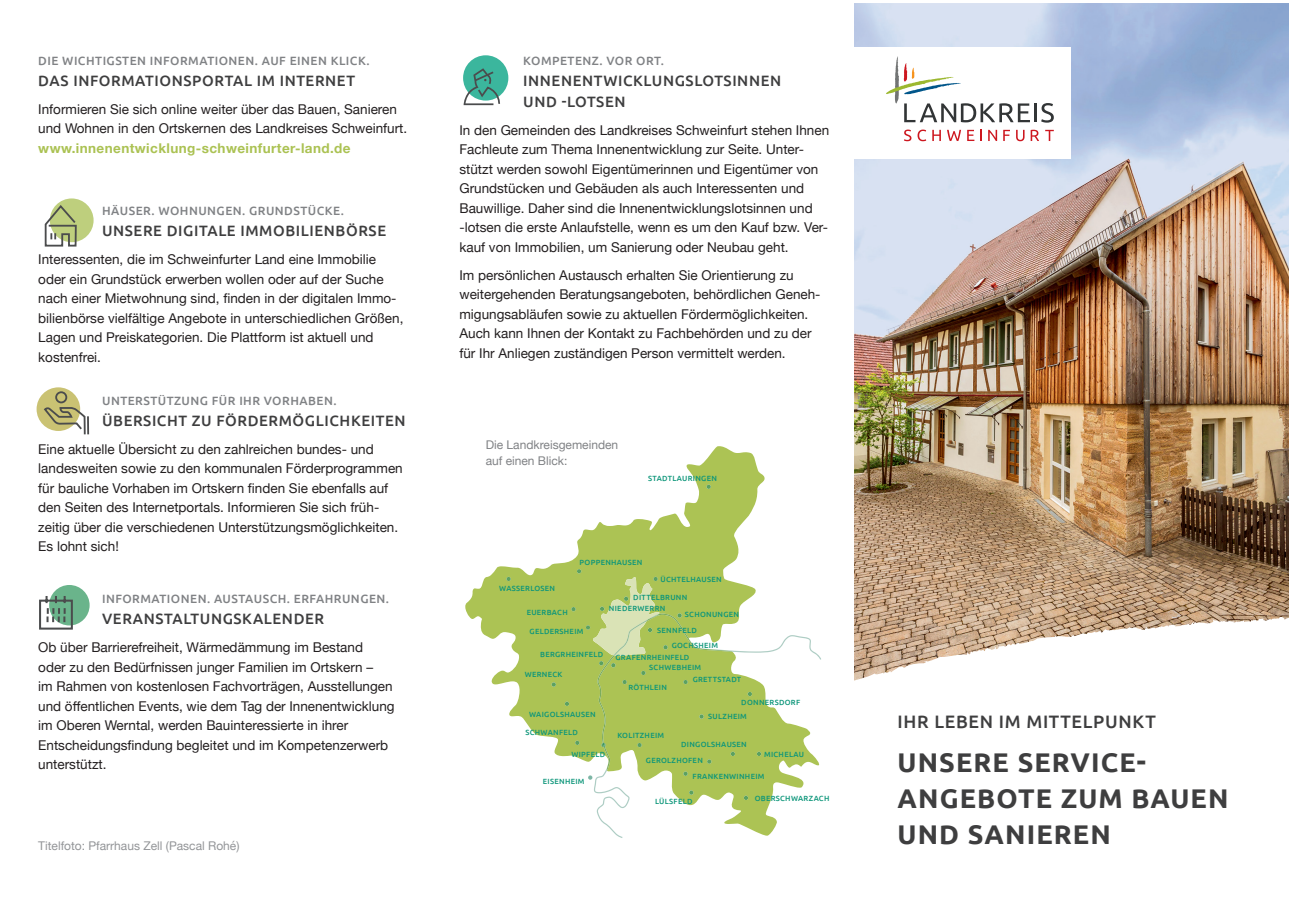
<style>
.page{position:relative;width:1289px;height:919px;background:#fff}
.page>*{position:absolute;margin:0;border:0;box-sizing:border-box;transform-origin:0 0}
.t1{font:700 27px/36px "Ubuntu";letter-spacing:.04em;color:#3e3e3f}
.t2{font:500 18px "Ubuntu";letter-spacing:.04em;color:#3e3e3f}
.t3{font:500 15px/21px "Ubuntu";letter-spacing:.04em;color:#3e3e3f}
.t4{font:13.5px/19.5px "Helvetica Neue";color:#231f20}
.t5{font:700 13.5px "Helvetica Neue";letter-spacing:.03em;color:#abc253}
.t6{font:500 12px "Ubuntu";letter-spacing:.04em;color:#808285}
.t7{font:12px/16.5px "Helvetica Neue";color:#808285}
.t8{font:12px "Helvetica Neue";color:#939598}
.t9{font:500 7.5px/11.1px "Ubuntu";letter-spacing:.04em;color:#0d967a}
</style>
<div class="page">
<img style="left:854px;top:3px;width:434px;height:611px">
<div style="left:849px;top:47px;width:221px;height:111px;background:#fff"></div>
<svg style="left:904px;top:130px;width:7px;height:11px"></svg>
<svg style="left:917px;top:130px;width:9px;height:11px"></svg>
<svg style="left:932px;top:130px;width:8px;height:11px"></svg>
<svg style="left:947px;top:130px;width:14px;height:11px"></svg>
<svg style="left:967px;top:130px;width:7px;height:11px"></svg>
<svg style="left:980px;top:130px;width:2px;height:11px"></svg>
<svg style="left:988px;top:130px;width:9px;height:11px"></svg>
<svg style="left:1003px;top:130px;width:6px;height:11px"></svg>
<svg style="left:1016px;top:130px;width:8px;height:11px"></svg>
<svg style="left:1030px;top:130px;width:9px;height:11px"></svg>
<svg style="left:1045px;top:130px;width:8px;height:11px"></svg>
<svg style="left:886px;top:56px;width:167px;height:67px"></svg>
<svg style="left:854px;top:614px;width:434px;height:67px"></svg>
<div style="left:50px;top:198px;width:44px;height:44px;background:#becf7d;border-radius:50%"></div>
<div style="left:37px;top:387px;width:43px;height:44px;background:#cac273;border-radius:50%"></div>
<div style="left:49px;top:585px;width:41px;height:40px;background:#6ab48b;border-radius:50%"></div>
<div style="left:463px;top:55px;width:45px;height:46px;background:#3bb69d;border-radius:50%"></div>
<svg style="left:465px;top:446px;width:300px;height:311px"></svg>
<svg style="left:706px;top:484px;width:4px;height:5px"></svg>
<svg style="left:551px;top:682px;width:5px;height:4px"></svg>
<svg style="left:565px;top:569px;width:256px;height:269px"></svg>
<svg style="left:506px;top:576px;width:4px;height:5px"></svg>
<svg style="left:44px;top:203px;width:34px;height:44px"></svg>
<svg style="left:43px;top:390px;width:47px;height:45px"></svg>
<svg style="left:39px;top:594px;width:34px;height:36px"></svg>
<svg style="left:463px;top:68px;width:38px;height:38px"></svg>
<p class="t6" style="left:38px;top:53px;width:333px">DIE WICHTIGSTEN INFORMATIONEN. AUF EINEN KLICK.</p>
<p class="t3" style="left:38px;top:69px;width:318px">DAS INFORMATIONSPORTAL IM INTERNET</p>
<p class="t4" style="left:38px;top:100px;width:370px">Informieren Sie sich online weiter über das Bauen, Sanieren und Wohnen in den Ortskernen des Landkreises Schweinfurt.</p>
<p class="t5" style="left:38px;top:137px;width:314px">www.innenentwicklung-schweinfurter-land.de</p>
<p class="t6" style="left:102px;top:203px;width:243px">HÄUSER. WOHNUNGEN. GRUNDSTÜCKE.</p>
<p class="t3" style="left:102px;top:220px;width:285px">UNSERE DIGITALE IMMOBILIENBÖRSE</p>
<p class="t4" style="left:38px;top:250px;width:367px">Interessenten, die im Schweinfurter Land eine Immobilie oder ein Grundstück erwerben wollen oder auf der Suche nach einer Mietwohnung sind, finden in der digitalen Immo&shy;bilienbörse vielfältige Angebote in unterschiedlichen Größen, Lagen und Preiskategorien. Die Plattform ist aktuell und kostenfrei.</p>
<p class="t6" style="left:102px;top:393px;width:236px">UNTERSTÜTZUNG FÜR IHR VORHABEN.</p>
<p class="t3" style="left:102px;top:409px;width:305px">ÜBERSICHT ZU FÖRDERMÖGLICHKEITEN</p>
<p class="t4" style="left:38px;top:440px;width:366px">Eine aktuelle Übersicht zu den zahlreichen bundes- und landesweiten sowie zu den kommunalen Förderprogrammen für bauliche Vorhaben im Ortskern finden Sie ebenfalls auf den Seiten des Internetportals. Informieren Sie sich früh&shy;zeitig über die verschiedenen Unterstützungsmöglichkeiten.<br>Es lohnt sich!</p>
<p class="t6" style="left:102px;top:591px;width:288px">INFORMATIONEN. AUSTAUSCH. ERFAHRUNGEN.</p>
<p class="t3" style="left:102px;top:607px;width:223px">VERANSTALTUNGSKALENDER</p>
<p class="t4" style="left:38px;top:638px;width:358px">Ob über Barrierefreiheit, Wärmedämmung im Bestand<br>oder zu den Bedürfnissen junger Familien im Ortskern –<br>im Rahmen von kostenlosen Fachvorträgen, Ausstellungen und öffentlichen Events, wie dem Tag der Innenentwicklung im Oberen Werntal, werden Bauinteressierte in ihrer Entscheidungsfindung begleitet und im Kompetenzerwerb unterstützt.</p>
<p class="t8" style="left:38px;top:837px;width:203px">Titelfoto: Pfarrhaus Zell (Pascal Rohé)</p>
<p class="t6" style="left:523px;top:53px;width:142px">KOMPETENZ. VOR ORT.</p>
<p class="t3" style="left:523px;top:69px;width:259px">INNENENTWICKLUNGSLOTSINNEN<br>UND -LOTSEN</p>
<p class="t4" style="left:459px;top:121px;width:371px">In den Gemeinden des Landkreises Schweinfurt stehen Ihnen Fachleute zum Thema Innenentwicklung zur Seite. Unter&shy;stützt werden sowohl Eigentümerinnen und Eigentümer von Grundstücken und Gebäuden als auch Interessenten und Bauwillige. Daher sind die Innenentwicklungslotsinnen und -lotsen die erste Anlaufstelle, wenn es um den Kauf bzw. Ver&shy;kauf von Immobilien, um Sanierung oder Neubau geht.</p>
<p class="t4" style="left:459px;top:266px;width:362px">Im persönlichen Austausch erhalten Sie Orientierung zu weitergehenden Beratungsangeboten, behördlichen Geneh&shy;migungsabläufen sowie zu aktuellen Fördermöglichkeiten.<br>Auch kann Ihnen der Kontakt zu Fachbehörden und zu der für Ihr Anliegen zuständigen Person vermittelt werden.</p>
<p class="t7" style="left:485px;top:437px;width:134px">Die Landkreisgemeinden auf einen Blick:</p>
<p class="t9" style="left:648px;top:472px;width:70px">STADTLAURINGEN</p>
<p class="t9" style="left:579px;top:556px;width:64px">POPPENHAUSEN</p>
<p class="t9" style="left:609px;top:591px;width:80px;text-indent:24px">DITTELBRUNN<br>NIEDERWERRN</p>
<p class="t9" style="left:660px;top:573px;width:63px">ÜCHTELHAUSEN</p>
<p class="t9" style="left:685px;top:608px;width:56px">SCHONUNGEN</p>
<p class="t9" style="left:657px;top:624px;width:41px">SENNFELD</p>
<p class="t9" style="left:671px;top:639px;width:48px">GOCHSHEIM</p>
<p class="t9" style="left:649px;top:661px;width:53px">SCHWEBHEIM</p>
<p class="t9" style="left:628px;top:681px;width:40px">RÖTHLEIN</p>
<p class="t9" style="left:499px;top:582px;width:57px">WASSERLOSEN</p>
<p class="t9" style="left:527px;top:606px;width:42px">EUERBACH</p>
<p class="t9" style="left:529px;top:625px;width:55px">GELDERSHEIM</p>
<p class="t9" style="left:540px;top:648px;width:65px">BERGRHEINFELD</p>
<p class="t9" style="left:615px;top:651px;width:75px">GRAFENRHEINFELD</p>
<p class="t9" style="left:525px;top:668px;width:39px">WERNECK</p>
<p class="t9" style="left:692px;top:673px;width:50px">GRETTSTADT</p>
<p class="t9" style="left:529px;top:708px;width:68px">WAIGOLSHAUSEN</p>
<p class="t9" style="left:525px;top:726px;width:54px">SCHWANFELD</p>
<p class="t9" style="left:571px;top:748px;width:35px">WIPFELD</p>
<p class="t9" style="left:543px;top:775px;width:43px">EISENHEIM</p>
<p class="t9" style="left:617px;top:729px;width:48px">KOLITZHEIM</p>
<p class="t9" style="left:708px;top:695px;width:93px;line-height:13.4px;text-indent:33px">DONNERSDORF<br>SULZHEIM</p>
<p class="t9" style="left:681px;top:739px;width:67px">DINGOLSHAUSEN</p>
<p class="t9" style="left:692px;top:770px;width:73px">FRANKENWINHEIM</p>
<p class="t9" style="left:764px;top:748px;width:42px">MICHELAU</p>
<p class="t9" style="left:646px;top:754px;width:58px">GEROLZHOFEN</p>
<p class="t9" style="left:655px;top:795px;width:39px">LÜLSFELD</p>
<p class="t9" style="left:754px;top:792px;width:76px">OBERSCHWARZACH</p>
<h2 class="t2" style="left:897px;top:709px;width:260px">IHR LEBEN IM MITTELPUNKT</h2>
<h1 class="t1" style="left:897px;top:744px;width:332px">UNSERE SERVICE-<br>ANGEBOTE ZUM BAUEN<br>UND SANIEREN</h1>
</div>
